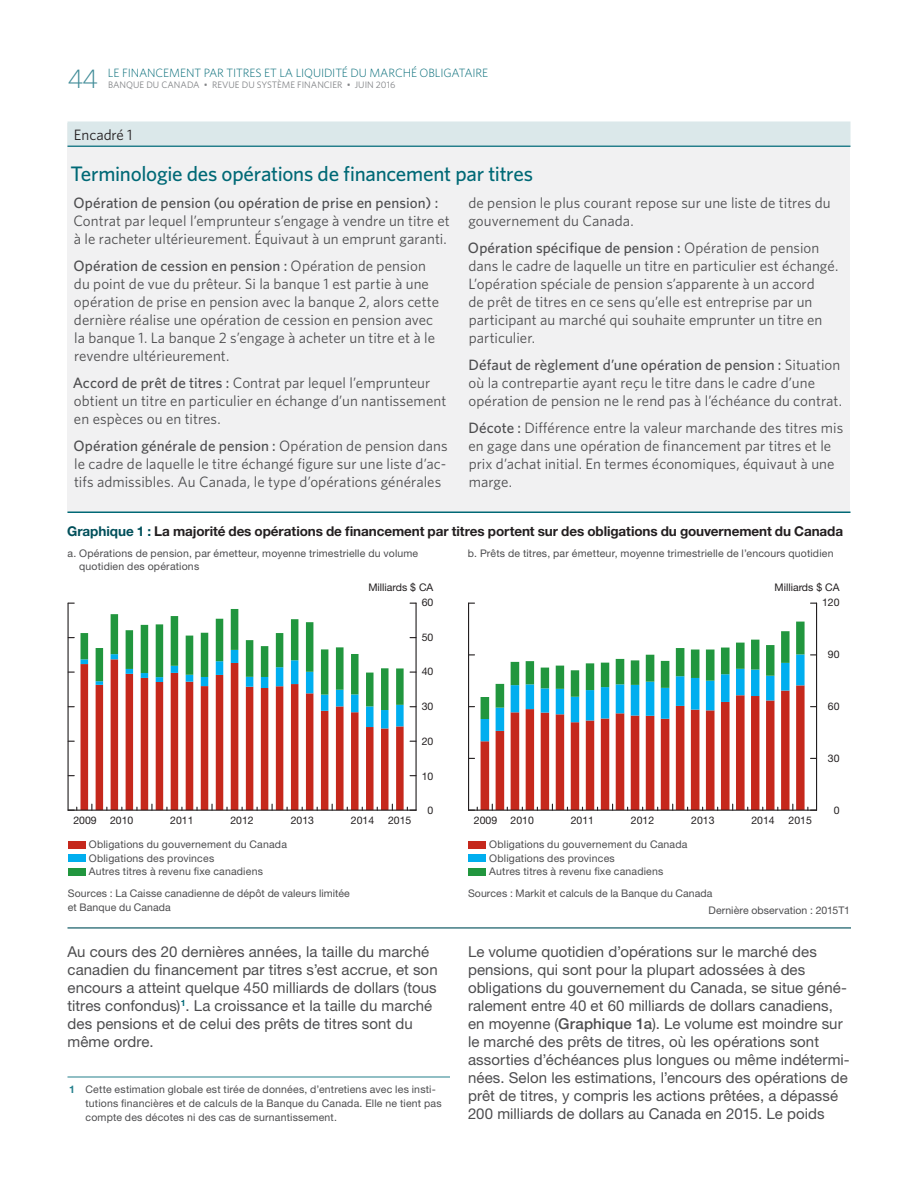
<style>
.page{position:relative;width:918px;height:1188px;background:#fff}
.page>*{position:absolute;margin:0;border:0;box-sizing:border-box;transform-origin:0 0}
.t1{font:300 27px "Whitney";color:#418c98}
.t2{font:500 21px "Whitney";letter-spacing:-.015em;color:#006976}
.t3{font:15px/18px "Whitney";letter-spacing:.005em;color:#4d4d4f}
.t4{font:15px/18px "Helvetica Neue LT Std";letter-spacing:.005em;color:#4d4d4f}
.t5{font:500 15px "Whitney";letter-spacing:.01em;color:#4d4d4f}
.t6{font:15px "Whitney";color:#231f20}
.t7{font:700 13.5px "Helvetica Neue LT Std";letter-spacing:-.005em;color:#231f20}
.t8{font:300 12px "Whitney";letter-spacing:-.01em;color:#006976}
.t9{font:10.5px/13.5px "Helvetica Neue LT Std";letter-spacing:.015em;color:#4d4d4f}
.t10{font:10.5px "Helvetica Neue LT Std";color:#231f20}
.t11{font:10.5px "Helvetica Neue LT Std";letter-spacing:.02em;color:#231f20}
.t12{font:9.3px "Whitney";color:#818386}
.t13{font:9px/13.5px "Helvetica Neue LT Std";letter-spacing:.025em;color:#231f20}
.s1{font-weight:500}
.s2{color:#004f5a}
.s3{font-weight:700;color:#247f8c}
</style>
<div class="page">
<hr style="left:68px;top:1077px;width:382px;height:1px;background:#247f8c">
<div style="left:68px;top:123px;width:782px;height:390px;background:#f1f1f2"></div>
<div style="left:68px;top:122px;width:782px;height:24px;background:#dbe8ea"></div>
<hr style="left:68px;top:146px;width:782px;height:1px;background:#247f8c">
<hr style="left:68px;top:512px;width:782px;height:1px;background:#006976">
<svg style="left:81px;top:728px;width:323px;height:82px"></svg>
<svg style="left:81px;top:609px;width:323px;height:119px"></svg>
<hr style="left:416px;top:603px;width:1px;height:207px;background:#231f20">
<hr style="left:68px;top:603px;width:1px;height:207px;background:#231f20">
<hr style="left:68px;top:810px;width:348px;height:1px;background:#231f20">
<svg style="left:68px;top:807px;width:9px;height:4px"></svg>
<svg style="left:151px;top:804px;width:2px;height:6px"></svg>
<svg style="left:211px;top:804px;width:2px;height:6px"></svg>
<svg style="left:407px;top:807px;width:9px;height:4px"></svg>
<hr style="left:816px;top:603px;width:1px;height:207px;background:#231f20">
<hr style="left:468px;top:603px;width:1px;height:207px;background:#231f20">
<svg style="left:469px;top:622px;width:348px;height:189px"></svg>
<div style="left:68px;top:841px;width:18px;height:7px;background:#c5281c"></div>
<div style="left:68px;top:854px;width:18px;height:8px;background:#00aeef"></div>
<div style="left:68px;top:868px;width:18px;height:7px;background:#21963e"></div>
<div style="left:468px;top:841px;width:18px;height:7px;background:#c5281c"></div>
<div style="left:468px;top:854px;width:18px;height:8px;background:#00aeef"></div>
<div style="left:468px;top:868px;width:18px;height:7px;background:#21963e"></div>
<hr style="left:68px;top:927px;width:782px;height:1px;background:#004f5a">
<h1 class="t1" style="left:68px;top:60px;width:32px">44</h1>
<p class="t8" style="left:97px;top:65px;width:393px">LE FINANCEMENT PAR TITRES ET LA LIQUIDITÉ DU MARCHÉ OBLIGATAIRE</p>
<p class="t12" style="left:108px;top:79px;width:116px">BANQUE DU CANADA • Revue</p>
<p class="t12" style="left:242px;top:79px;width:70px">du système financ</p>
<p class="t12" style="left:330px;top:79px;width:67px">ier • Juin 2016</p>
<p class="t6" style="left:74px;top:124px;width:60px">Encadré 1</p>
<h2 class="t2" style="left:70px;top:159px;width:464px">Terminologie des opérations de financement par titres</h2>
<p class="t5" style="left:73px;top:192px;width:366px">Opération de pension (ou opération de prise en pension) :</p>
<p class="t3" style="left:73px;top:211px;width:378px">Contrat par lequel l’emprunteur s’engage à vendre un titre et à le racheter ultérieurement . Équivaut à un emprunt garanti .</p>
<p class="t3" style="left:73px;top:256px;width:367px"><span class="s1">Opération de cession en pension :</span> Opération de pension du point de vue du prêteur . si la banque 1 est partie à une opération de prise en pension avec la banque 2, alors cette dernière réalise une opération de cession en pension avec la banque 1 . La banque 2 s’engage à acheter un titre et à le revendre ultérieurement .</p>
<p class="t3" style="left:73px;top:373px;width:375px"><span class="s1">Accord de prêt de titres :</span> Contrat par lequel l’emprunteur obtient un titre en particulier en échange d’un nantissement en espèces ou en titres .</p>
<p class="t3" style="left:73px;top:436px;width:376px;text-align:justify"><span class="s1">Opération générale de pension :</span> Opération de pension dans le cadre de laquelle le titre échangé figure sur une liste d’ac&shy;tifs admissibles . Au Canada, le type d’opérations générales</p>
<p class="t3" style="left:468px;top:193px;width:364px">de pension le plus courant repose sur une liste de titres du gouvernement du Canada .</p>
<p class="t3" style="left:468px;top:238px;width:372px"><span class="s1">Opération spécifique de pension :</span> Opération de pension dans le cadre de laquelle un titre en particulier est échangé .<br>L’opération spéciale de pension s’apparente à un accord<br>de prêt de titres en ce sens qu’elle est entreprise par un participant au marché qui souhaite emprunter un titre en particulier .</p>
<p class="t3" style="left:468px;top:355px;width:375px"><span class="s1">Défaut de règlement d’une opération de pension :</span> situation où la contrepartie ayant reçu le titre dans le cadre d’une opération de pension ne le rend pas à l’échéance du contrat .</p>
<p class="t3" style="left:468px;top:418px;width:376px"><span class="s1">Décote :</span> Différence entre la valeur marchande des titres mis en gage dans une opération de financement par titres et le prix d’achat initial . En termes économiques, équivaut à une marge .</p>
<p class="t11" style="left:76px;top:443px;width:104px">(for internal use only):</p>
<p class="t13" style="left:76px;top:456px;width:118px">Report 1 - Chart 1 - FR.indd<br>Last output: 06/08/16</p>
<p class="t7" style="left:67px;top:522px;width:778px"><span class="s2">Graphique 1 :</span> La majorité des opérations de financement par titres portent sur des obligations du gouvernement du Canada</p>
<p class="t9" style="left:79px;top:546px;width:341px;text-indent:-12px">a. Opérations de pension, par émetteur, moyenne trimestrielle du volume quotidien des opérations</p>
<p class="t9" style="left:468px;top:546px;width:367px">b. Prêts de titres, par émetteur, moyenne trimestrielle de l’encours quotidien</p>
<p class="t10" style="left:368px;top:581px;width:66px">Milliards $ CA</p>
<p class="t10" style="left:422px;top:596px;width:13px">60</p>
<p class="t10" style="left:422px;top:631px;width:13px">50</p>
<p class="t10" style="left:422px;top:665px;width:13px">40</p>
<p class="t10" style="left:422px;top:700px;width:13px">30</p>
<p class="t10" style="left:422px;top:735px;width:13px">20</p>
<p class="t10" style="left:73px;top:814px;width:25px">2009</p>
<p class="t10" style="left:110px;top:814px;width:25px">2010</p>
<p class="t10" style="left:170px;top:814px;width:25px">2011</p>
<p class="t10" style="left:230px;top:814px;width:25px">2012</p>
<p class="t10" style="left:291px;top:814px;width:25px">2013</p>
<p class="t10" style="left:351px;top:814px;width:25px">2014</p>
<p class="t10" style="left:388px;top:814px;width:25px">2015</p>
<p class="t10" style="left:422px;top:770px;width:13px">10</p>
<p class="t10" style="left:428px;top:804px;width:7px">0</p>
<p class="t10" style="left:775px;top:581px;width:66px">Milliards $ CA</p>
<p class="t10" style="left:822px;top:596px;width:19px">120</p>
<p class="t10" style="left:828px;top:648px;width:13px">90</p>
<p class="t10" style="left:828px;top:700px;width:13px">60</p>
<p class="t10" style="left:828px;top:752px;width:13px">30</p>
<p class="t10" style="left:474px;top:814px;width:25px">2009</p>
<p class="t10" style="left:511px;top:814px;width:25px">2010</p>
<p class="t10" style="left:571px;top:814px;width:25px">2011</p>
<p class="t10" style="left:631px;top:814px;width:25px">2012</p>
<p class="t10" style="left:691px;top:814px;width:25px">2013</p>
<p class="t10" style="left:751px;top:814px;width:25px">2014</p>
<p class="t10" style="left:789px;top:814px;width:25px">2015</p>
<p class="t10" style="left:834px;top:804px;width:7px">0</p>
<p class="t9" style="left:89px;top:838px;width:200px">Obligations du gouvernement du Canada<br>Obligations des provinces<br>Autres titres à revenu fixe canadiens</p>
<p class="t9" style="left:489px;top:838px;width:200px">Obligations du gouvernement du Canada<br>Obligations des provinces<br>Autres titres à revenu fixe canadiens</p>
<p class="t9" style="left:68px;top:886px;width:283px">Sources : La Caisse canadienne de dépôt de valeurs limitée</p>
<p class="t9" style="left:468px;top:886px;width:246px">Sources : Markit et calculs de la Banque du Canada</p>
<p class="t9" style="left:68px;top:900px;width:104px">et Banque du Canada</p>
<p class="t9" style="left:708px;top:903px;width:143px">Dernière observation : 2015T1</p>
<p class="t4" style="left:67px;top:943px;width:372px">Au cours des 20 dernières années, la taille du marché canadien du financement par titres s’est accrue, et son encours a atteint quelque 450 milliards de dollars (tous titres confondus)<sup>1</sup>. La croissance et la taille du marché des pensions et de celui des prêts de titres sont du même ordre.</p>
<p class="t9" style="left:85px;top:1083px;width:358px;text-indent:-16px"><span class="s3">1</span> Cette estimation globale est tirée de données, d’entretiens avec les insti&shy;tutions financières et de calculs de la Banque du Canada. Elle ne tient pas compte des décotes ni des cas de surnantissement.</p>
<p class="t4" style="left:468px;top:943px;width:383px">Le volume quotidien d’opérations sur le marché des pensions, qui sont pour la plupart adossées à des obligations du gouvernement du Canada, se situe géné&shy;ralement entre 40 et 60 milliards de dollars canadiens, en moyenne (<span class="s1">Graphique 1a</span>). Le volume est moindre sur le marché des prêts de titres, où les opérations sont assorties d’échéances plus longues ou même indétermi&shy;nées. Selon les estimations, l’encours des opérations de prêt de titres, y compris les actions prêtées, a dépassé 200 milliards de dollars au Canada en 2015. Le poids</p>
</div>
